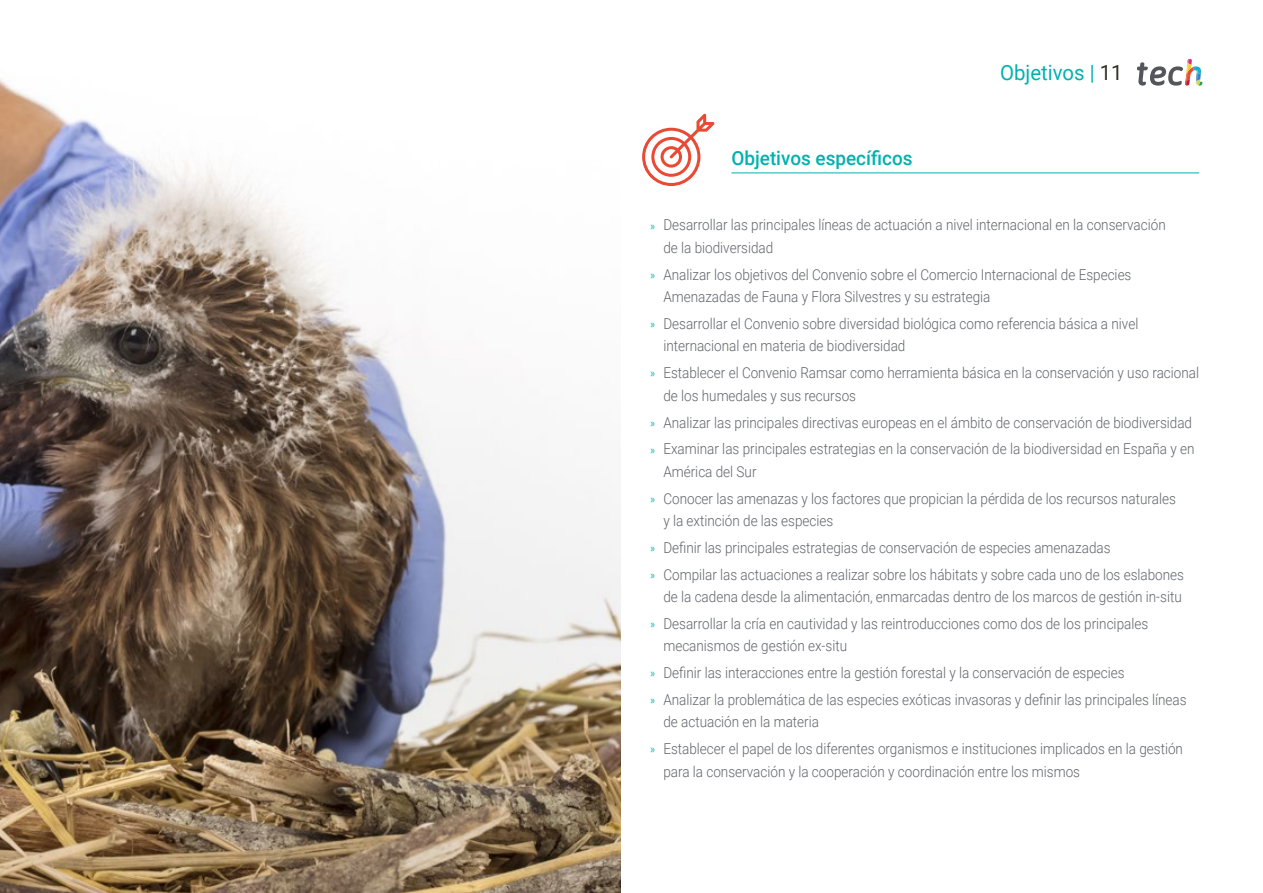
<style>
.page{position:relative;width:1263px;height:893px;background:#fff}
.page>*{position:absolute;margin:0;border:0;box-sizing:border-box;transform-origin:0 0}
.t1{font:21px "Roboto";color:#00b2af}
.t2{font:500 19.5px "Roboto";color:#00b2af}
.t3{font:300 15px/26.7px "Roboto";color:#61646a;scale:.9 1}
.s1{color:#312e20}
.s2{font-family:"Myriad Pro";font-weight:400;font-size:12px;color:#00b2af}
</style>
<div class="page">
<img style="left:0;top:79px;width:621px;height:814px">
<svg style="left:1137px;top:59px;width:65px;height:27px"></svg>
<hr style="left:731px;top:173px;width:468px;height:1px;background:#00b2af">
<svg style="left:642px;top:114px;width:72px;height:72px"></svg>
<h2 class="t2" style="left:731px;top:144px;width:183px">Objetivos específicos</h2>
<h1 class="t1" style="left:1000px;top:57px;width:124px">Objetivos | <span class="s1">11</span></h1>
<p class="t3" style="left:663px;top:213px;width:560px;line-height:22.5px;text-indent:-13px"><span class="s2">»</span> Desarrollar las principales líneas de actuación a nivel internacional en la conservación de la biodiversidad</p>
<p class="t3" style="left:663px;top:263px;width:522px;line-height:22.5px;text-indent:-13px"><span class="s2">»</span> Analizar los objetivos del Convenio sobre el Comercio Internacional de Especies<br>Amenazadas de Fauna y Flora Silvestres y su estrategia</p>
<p class="t3" style="left:663px;top:312px;width:529px;line-height:22.5px;text-indent:-13px"><span class="s2">»</span> Desarrollar el Convenio sobre diversidad biológica como referencia básica a nivel internacional en materia de biodiversidad</p>
<p class="t3" style="left:663px;top:361px;width:597px;line-height:22.5px;text-indent:-13px"><span class="s2">»</span> Establecer el Convenio Ramsar como herramienta básica en la conservación y uso racional de los humedales y sus recursos</p>
<p class="t3" style="left:651px;top:408px;width:606px"><span class="s2">»</span> Analizar las principales directivas europeas en el ámbito de conservación de biodiversidad <span class="s2">»</span> Examinar las principales estrategias en la conservación de la biodiversidad en España y en</p>
<p class="t3" style="left:651px;top:457px;width:585px;text-indent:13px">América del Sur<br><span class="s2">»</span> Conocer las amenazas y los factores que propician la pérdida de los recursos naturales</p>
<p class="t3" style="left:651px;top:507px;width:594px;text-indent:13px">y la extinción de las especies<br><span class="s2">»</span> Definir las principales estrategias de conservación de especies amenazadas<br><span class="s2">»</span> Compilar las actuaciones a realizar sobre los hábitats y sobre cada uno de los eslabones</p>
<p class="t3" style="left:651px;top:583px;width:592px;text-indent:13px">de la cadena desde la alimentación, enmarcadas dentro de los marcos de gestión in-situ <span class="s2">»</span> Desarrollar la cría en cautividad y las reintroducciones como dos de los principales</p>
<p class="t3" style="left:651px;top:632px;width:597px;text-indent:13px">mecanismos de gestión ex-situ<br><span class="s2">»</span> Definir las interacciones entre la gestión forestal y la conservación de especies<br><span class="s2">»</span> Analizar la problemática de las especies exóticas invasoras y definir las principales líneas</p>
<p class="t3" style="left:651px;top:708px;width:593px;text-indent:13px">de actuación en la materia<br><span class="s2">»</span> Establecer el papel de los diferentes organismos e instituciones implicados en la gestión</p>
<p class="t3" style="left:663px;top:757px;width:464px">para la conservación y la cooperación y coordinación entre los mismos</p>
</div>
